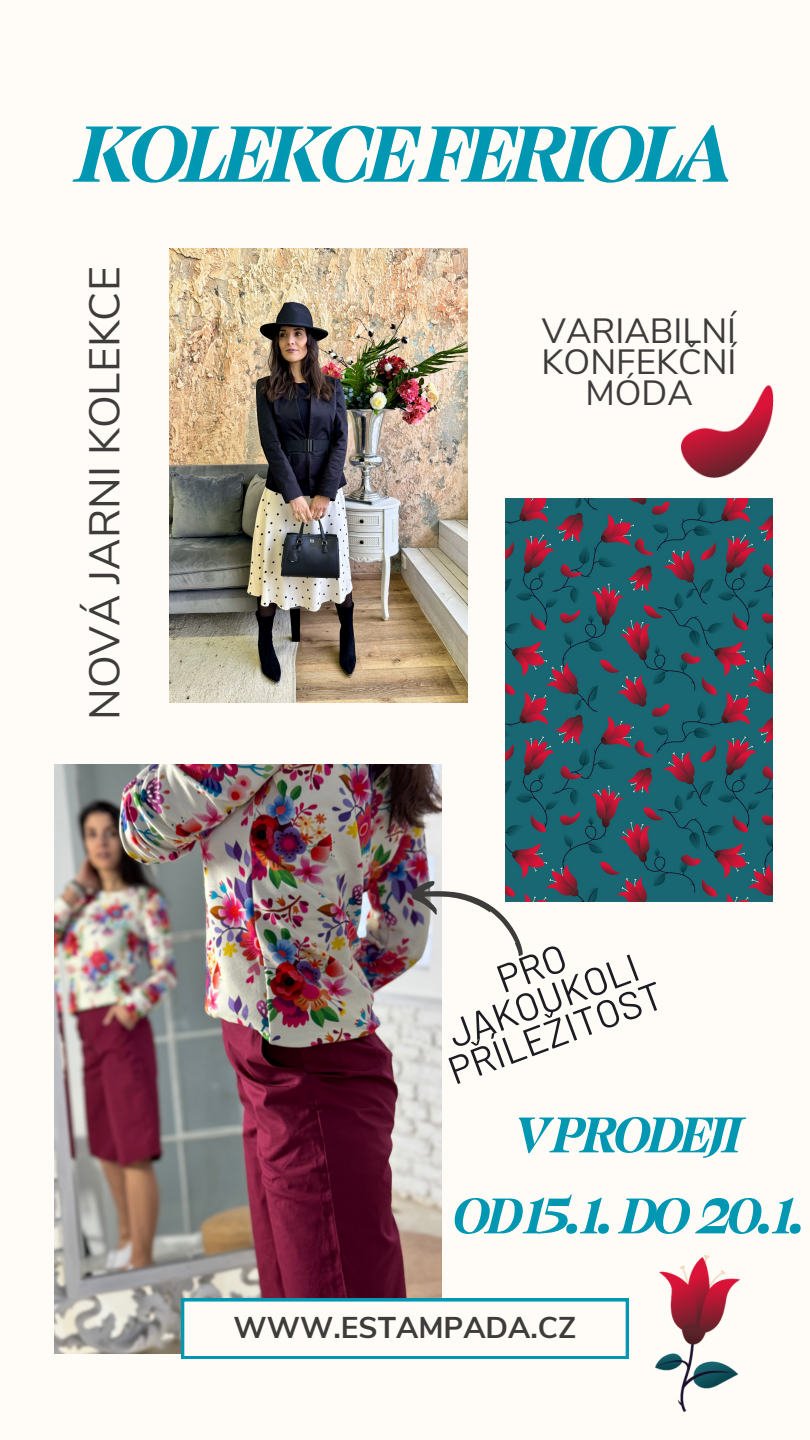
<style>
.page{position:relative;width:810px;height:1440px;background:#fffcf8}
.page>*{position:absolute;margin:0;border:0;box-sizing:border-box;transform-origin:0 0}
.t1{font:italic 700 92px "Swear Display";letter-spacing:-.05em;color:#0097b2}
.t2{font:italic 700 58px "Swear Display";letter-spacing:-.05em;color:#0097b2}
.t3{font:42.9px "Nunito Sans";color:#3d3c3b}
.t4{font:39px/34.5px "Barlow";color:#1d1c22;text-align:center}
.t5{font:35px/30.8px "Nunito Sans";color:#3d3c3b;text-align:center}
.t6{font:700 30px "Nunito Sans";color:#3d3c3b}
</style>
<div class="page">
<img style="left:54px;top:764px;width:387px;height:590px">
<img style="left:170px;top:248px;width:298px;height:455px">
<img style="left:505px;top:499px;width:267px;height:402px">
<svg style="left:181px;top:1299px;width:447px;height:60px"></svg>
<svg style="left:405px;top:870px;width:132px;height:87px"></svg>
<img style="left:682px;top:386px;width:91px;height:91px">
<img style="left:655px;top:1256px;width:84px;height:156px">
<p class="t1" style="left:77px;top:88px;width:657px">KOLEKCEFERIOLA</p>
<p class="t3" style="left:76px;top:720px;width:455px;rotate:-90deg">NOVÁ JARNI KOLEKCE</p>
<p class="t5" style="left:542px;top:316px;width:196px">VARIABILNÍ<br>KONFEKČNÍ<br>MÓDA</p>
<p class="t4" style="left:420px;top:989px;width:227px;rotate:-20deg">PRO<br>JAKOUKOLI<br>PŘÍLEŽITOST</p>
<p class="t2" style="left:515px;top:1093px;width:229px">VPRODEJI</p>
<p class="t2" style="left:453px;top:1174px;width:352px">OD15.1. DO 20.1.</p>
<p class="t6" style="left:234px;top:1307px;width:344px">WWW.ESTAMPADA.CZ</p>
</div>
